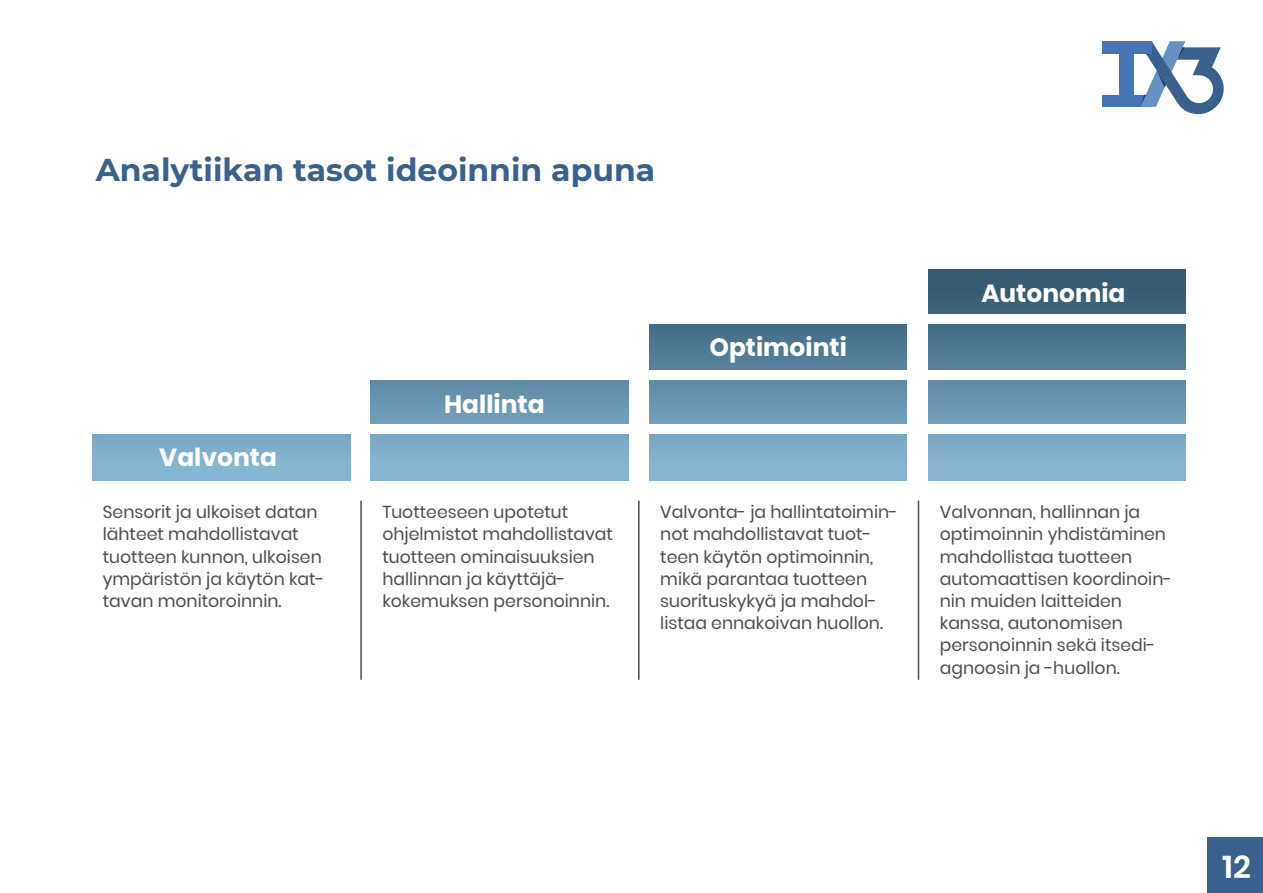
<style>
.page{position:relative;width:1263px;height:893px;background:#fff}
.page>*{position:absolute;margin:0;border:0;box-sizing:border-box;transform-origin:0 0}
.t1{font:700 31.5px "Montserrat";color:#3a618d}
.t2{font:600 31.5px "Poppins";color:#fff}
.t3{font:700 24.9px "Poppins";color:#fff}
.t4{font:17.25px/22.2px "Poppins";color:#4d4d4d}
</style>
<div class="page">
<svg style="left:928px;top:269px;width:258px;height:212px;background:#5f88a2"></svg>
<svg style="left:649px;top:324px;width:257px;height:157px;background:#6a95b0"></svg>
<svg style="left:371px;top:380px;width:257px;height:101px;background:#76a3bf"></svg>
<div style="left:93px;top:269px;width:257px;height:212px;background:#82b1ce"></div>
<div style="left:89px;top:424px;width:1157px;height:9px;background:#fff"></div>
<div style="left:89px;top:371px;width:1157px;height:9px;background:#fff"></div>
<div style="left:89px;top:315px;width:1157px;height:9px;background:#fff"></div>
<div style="left:85px;top:268px;width:270px;height:165px;background:#fff"></div>
<hr style="left:360px;top:501px;width:2px;height:179px;background:#4d4d4d">
<hr style="left:638px;top:501px;width:1px;height:179px;background:#4d4d4d">
<hr style="left:918px;top:501px;width:1px;height:179px;background:#4d4d4d">
<div style="left:1102px;top:95px;width:50px;height:12px;background:#4674b6"></div>
<div style="left:1119px;top:50px;width:15px;height:48px;background:#4674b6"></div>
<div style="left:1102px;top:41px;width:44px;height:12px;background:#4674b6"></div>
<svg style="left:1140px;top:41px;width:84px;height:73px"></svg>
<div style="left:1208px;top:838px;width:55px;height:55px;background:#3a618d"></div>
<h1 class="t1" style="left:96px;top:148px;width:561px">Analytiikan tasot ideoinnin apuna</h1>
<h2 class="t3" style="left:159px;top:443px;width:119px">Valvonta</h2>
<h2 class="t3" style="left:444px;top:389px;width:102px">Hallinta</h2>
<h2 class="t3" style="left:709px;top:333px;width:139px">Optimointi</h2>
<h2 class="t3" style="left:981px;top:278px;width:146px">Autonomia</h2>
<p class="t4" style="left:103px;top:501px;width:223px">Sensorit ja ulkoiset datan lähteet mahdollistavat tuotteen kunnon, ulkoisen ympäristön ja käytön kat&shy;tavan monitoroinnin.</p>
<p class="t4" style="left:382px;top:501px;width:232px">Tuotteeseen upotetut ohjelmistot mahdollistavat tuotteen ominaisuuksien hallinnan ja käyttäjä&shy;kokemuksen personoinnin.</p>
<p class="t4" style="left:660px;top:501px;width:239px">Valvonta- ja hallintatoimin&shy;not mahdollistavat tuot&shy;teen käytön optimoinnin, mikä parantaa tuotteen suorituskykyä ja mahdol&shy;listaa ennakoivan huollon.</p>
<p class="t4" style="left:940px;top:501px;width:234px">Valvonnan, hallinnan ja optimoinnin yhdistäminen mahdollistaa tuotteen automaattisen koordinoin&shy;nin muiden laitteiden kanssa, autonomisen personoinnin sekä itsedi&shy;agnoosin ja -huollon.</p>
<h1 class="t2" style="left:1222px;top:848px;width:30px">12</h1>
</div>
